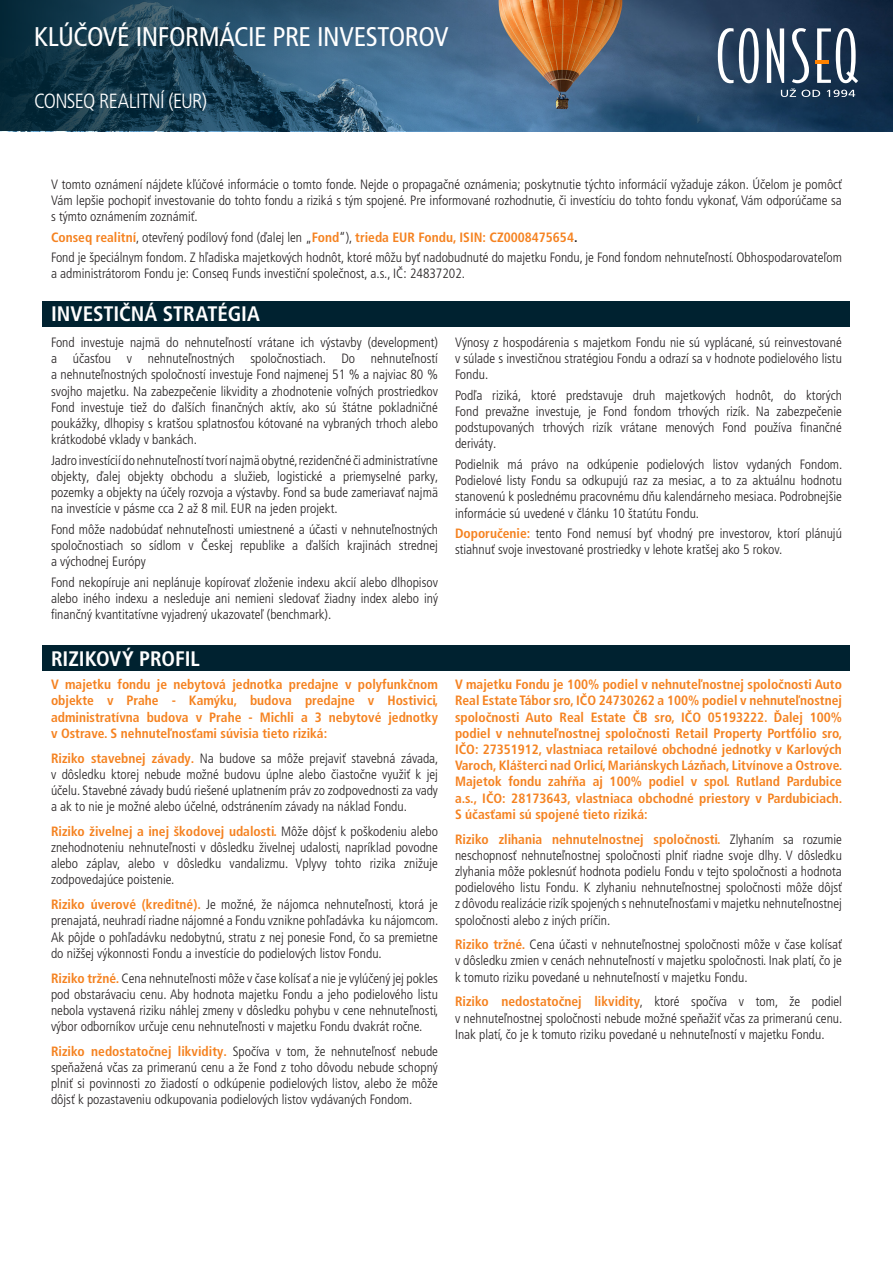
<style>
.page{position:relative;width:893px;height:1263px;background:#fff}
.page>*{position:absolute;margin:0;border:0;box-sizing:border-box;transform-origin:0 0}
.t1{font:condensed 27px "Frutiger LT Pro";letter-spacing:-.015em;color:#fff}
.t2{font:700 condensed 21px "Frutiger LT Pro";color:#fff}
.t3{font:300 condensed 20.55px "Frutiger LT Pro";letter-spacing:-.03em;color:#fff}
.t4{font:300 condensed 13.5px/16.2px "Frutiger LT Pro";color:#231f20;text-align:justify}
.t5{font:700 condensed 13.5px/16.2px "Frutiger LT Pro";color:#f58220;text-align:justify}
.s1{font-weight:300;color:#231f20}
.s2{color:#231f20}
.s3{font-weight:700;color:#f58220}
</style>
<div class="page">
<img style="left:496px;top:0;width:397px;height:131px">
<svg style="left:0;top:0;width:496px;height:131px;background:#284f68"></svg>
<svg style="left:718px;top:28px;width:41px;height:55px"></svg>
<svg style="left:767px;top:28px;width:91px;height:69px"></svg>
<div style="left:43px;top:301px;width:810px;height:27px;background:#002230"></div>
<div style="left:43px;top:645px;width:807px;height:26px;background:#002230"></div>
<h1 class="t1" style="left:34px;top:21px;width:416px">KLÚČOVÉ INFORMÁCIE PRE INVESTOROV</h1>
<h3 class="t3" style="left:34px;top:89px;width:175px">CONSEQ REALITNÍ (EUR)</h3>
<p class="t4" style="left:51px;top:176px;width:792px">V tomto oznámení nájdete kľúčové informácie o tomto fonde. Nejde o propagačné oznámenia; poskytnutie týchto informácií vyžaduje zákon. Účelom je pomôcť Vám lepšie pochopiť investovanie do tohto fondu a riziká s tým spojené. Pre informované rozhodnutie, či investíciu do tohto fondu vykonať, Vám odporúčame sa s týmto oznámením zoznámiť.</p>
<p class="t5" style="left:51px;top:229px;width:528px">Conseq realitní<span class="s1">, otevřený podílový fond (ďalej len „</span>Fond<span class="s1">“),</span> trieda EUR Fondu, ISIN: CZ0008475654<span class="s2">.</span></p>
<p class="t4" style="left:51px;top:249px;width:792px">Fond je špeciálnym fondom. Z hľadiska majetkových hodnôt, ktoré môžu byť nadobudnuté do majetku Fondu, je Fond fondom nehnuteľností. Obhospodarovateľom a administrátorom Fondu je: Conseq Funds investiční společnost, a.s., IČ: 24837202.</p>
<p class="t2" style="left:51px;top:302px;width:211px">INVESTIČNÁ STRATÉGIA</p>
<p class="t4" style="left:51px;top:334px;width:388px">Fond investuje najmä do nehnuteľností vrátane ich výstavby (development) a účasťou v nehnuteľnostných spoločnostiach. Do nehnuteľností a nehnuteľnostných spoločností investuje Fond najmenej 51 % a najviac 80 % svojho majetku. Na zabezpečenie likvidity a zhodnotenie voľných prostriedkov Fond investuje tiež do ďalších finančných aktív, ako sú štátne pokladničné poukážky, dlhopisy s kratšou splatnosťou kótované na vybraných trhoch alebo krátkodobé vklady v bankách.</p>
<p class="t4" style="left:51px;top:452px;width:389px">Jadro investícií do nehnuteľností tvorí najmä obytné, rezidenčné či administratívne objekty, ďalej objekty obchodu a služieb, logistické a priemyselné parky, pozemky a objekty na účely rozvoja a výstavby. Fond sa bude zameriavať najmä na investície v pásme cca 2 až 8 mil. EUR na jeden projekt.</p>
<p class="t4" style="left:51px;top:521px;width:388px">Fond môže nadobúdať nehnuteľnosti umiestnené a účasti v nehnuteľnostných spoločnostiach so sídlom v Českej republike a ďalších krajinách strednej a východnej Európy</p>
<p class="t4" style="left:51px;top:574px;width:388px">Fond nekopíruje ani neplánuje kopírovať zloženie indexu akcií alebo dlhopisov alebo iného indexu a nesleduje ani nemieni sledovať žiadny index alebo iný finančný kvantitatívne vyjadrený ukazovateľ (benchmark).</p>
<p class="t4" style="left:455px;top:334px;width:388px">Výnosy z hospodárenia s majetkom Fondu nie sú vyplácané, sú reinvestované v súlade s investičnou stratégiou Fondu a odrazí sa v hodnote podielového listu Fondu.</p>
<p class="t4" style="left:455px;top:387px;width:388px">Podľa riziká, ktoré predstavuje druh majetkových hodnôt, do ktorých Fond prevažne investuje, je Fond fondom trhových rizík. Na zabezpečenie podstupovaných trhových rizík vrátane menových Fond používa finančné deriváty.</p>
<p class="t4" style="left:455px;top:456px;width:389px">Podielnik má právo na odkúpenie podielových listov vydaných Fondom.<br>Podielové listy Fondu sa odkupujú raz za mesiac, a to za aktuálnu hodnotu stanovenú k poslednému pracovnému dňu kalendárneho mesiaca. Podrobnejšie informácie sú uvedené v článku 10 štatútu Fondu.</p>
<p class="t4" style="left:455px;top:525px;width:388px"><span class="s3">Doporučenie:</span> tento Fond nemusí byť vhodný pre investorov, ktorí plánujú stiahnuť svoje investované prostriedky v lehote kratšej ako 5 rokov.</p>
<p class="t2" style="left:51px;top:646px;width:150px">RIZIKOVÝ PROFIL</p>
<p class="t5" style="left:51px;top:676px;width:389px">V majetku fondu je nebytová jednotka predajne v polyfunkčnom objekte v Prahe - Kamýku, budova predajne v Hostivici, administratívna budova v Prahe - Michli a 3 nebytové jednotky v Ostrave. S nehnuteľnosťami súvisia tieto riziká:</p>
<p class="t4" style="left:51px;top:750px;width:389px"><span class="s3">Riziko stavebnej závady.</span> Na budove sa môže prejaviť stavebná závada, v dôsledku ktorej nebude možné budovu úplne alebo čiastočne využiť k jej účelu. Stavebné závady budú riešené uplatnením práv zo zodpovednosti za vady a ak to nie je možné alebo účelné, odstránením závady na náklad Fondu.</p>
<p class="t4" style="left:51px;top:823px;width:388px"><span class="s3">Riziko živelnej a inej škodovej udalosti.</span> Môže dôjsť k poškodeniu alebo znehodnoteniu nehnuteľnosti v dôsledku živelnej udalosti, napríklad povodne alebo záplav, alebo v dôsledku vandalizmu. Vplyvy tohto rizika znižuje zodpovedajúce poistenie.</p>
<p class="t4" style="left:51px;top:896px;width:389px"><span class="s3">Riziko úverové (kreditné).</span> Je možné, že nájomca nehnuteľnosti, ktorá je prenajatá, neuhradí riadne nájomné a Fondu vznikne pohľadávka ku nájomcom.<br>Ak pôjde o pohľadávku nedobytnú, stratu z nej ponesie Fond, čo sa premietne do nižšej výkonnosti Fondu a investície do podielových listov Fondu.</p>
<p class="t4" style="left:51px;top:970px;width:389px"><span class="s3">Riziko tržné.</span> Cena nehnuteľnosti môže v čase kolísať a nie je vylúčený jej pokles pod obstarávaciu cenu. Aby hodnota majetku Fondu a jeho podielového listu nebola vystavená riziku náhlej zmeny v dôsledku pohybu v cene nehnuteľnosti, výbor odborníkov určuje cenu nehnuteľnosti v majetku Fondu dvakrát ročne.</p>
<p class="t4" style="left:51px;top:1043px;width:388px"><span class="s3">Riziko nedostatočnej likvidity.</span> Spočíva v tom, že nehnuteľnosť nebude speňažená včas za primeranú cenu a že Fond z toho dôvodu nebude schopný plniť si povinnosti zo žiadostí o odkúpenie podielových listov, alebo že môže dôjsť k pozastaveniu odkupovania podielových listov vydávaných Fondom.</p>
<p class="t5" style="left:455px;top:676px;width:389px">V majetku Fondu je 100% podiel v nehnuteľnostnej spoločnosti Auto Real Estate Tábor sro, IČO 24730262 a 100% podiel v nehnuteľnostnej spoločnosti Auto Real Estate ČB sro, IČO 05193222. Ďalej 100% podiel v nehnuteľnostnej spoločnosti Retail Property Portfólio sro, IČO: 27351912, vlastniaca retailové obchodné jednotky v Karlových Varoch, Klášterci nad Orlicí, Mariánskych Lázňach, Litvínove a Ostrove.<br>Majetok fondu zahŕňa aj 100% podiel v spol. Rutland Pardubice a.s., IČO: 28173643, vlastniaca obchodné priestory v Pardubiciach.<br>S účasťami sú spojené tieto riziká:</p>
<p class="t4" style="left:455px;top:831px;width:388px"><span class="s3">Riziko zlihania nehnutelnostnej spoločnosti.</span> Zlyhaním sa rozumie neschopnosť nehnuteľnostnej spoločnosti plniť riadne svoje dlhy. V dôsledku zlyhania môže poklesnúť hodnota podielu Fondu v tejto spoločnosti a hodnota podielového listu Fondu. K zlyhaniu nehnuteľnostnej spoločnosti môže dôjsť z dôvodu realizácie rizík spojených s nehnuteľnosťami v majetku nehnuteľnostnej spoločnosti alebo z iných príčin.</p>
<p class="t4" style="left:455px;top:937px;width:388px"><span class="s3">Riziko tržné.</span> Cena účasti v nehnuteľnostnej spoločnosti môže v čase kolísať v dôsledku zmien v cenách nehnuteľností v majetku spoločnosti. Inak platí, čo je k tomuto riziku povedané u nehnuteľností v majetku Fondu.</p>
<p class="t4" style="left:455px;top:994px;width:389px"><span class="s3">Riziko nedostatočnej likvidity</span>, ktoré spočíva v tom, že podiel v nehnuteľnostnej spoločnosti nebude možné speňažiť včas za primeranú cenu.<br>Inak platí, čo je k tomuto riziku povedané u nehnuteľností v majetku Fondu.</p>
</div>
